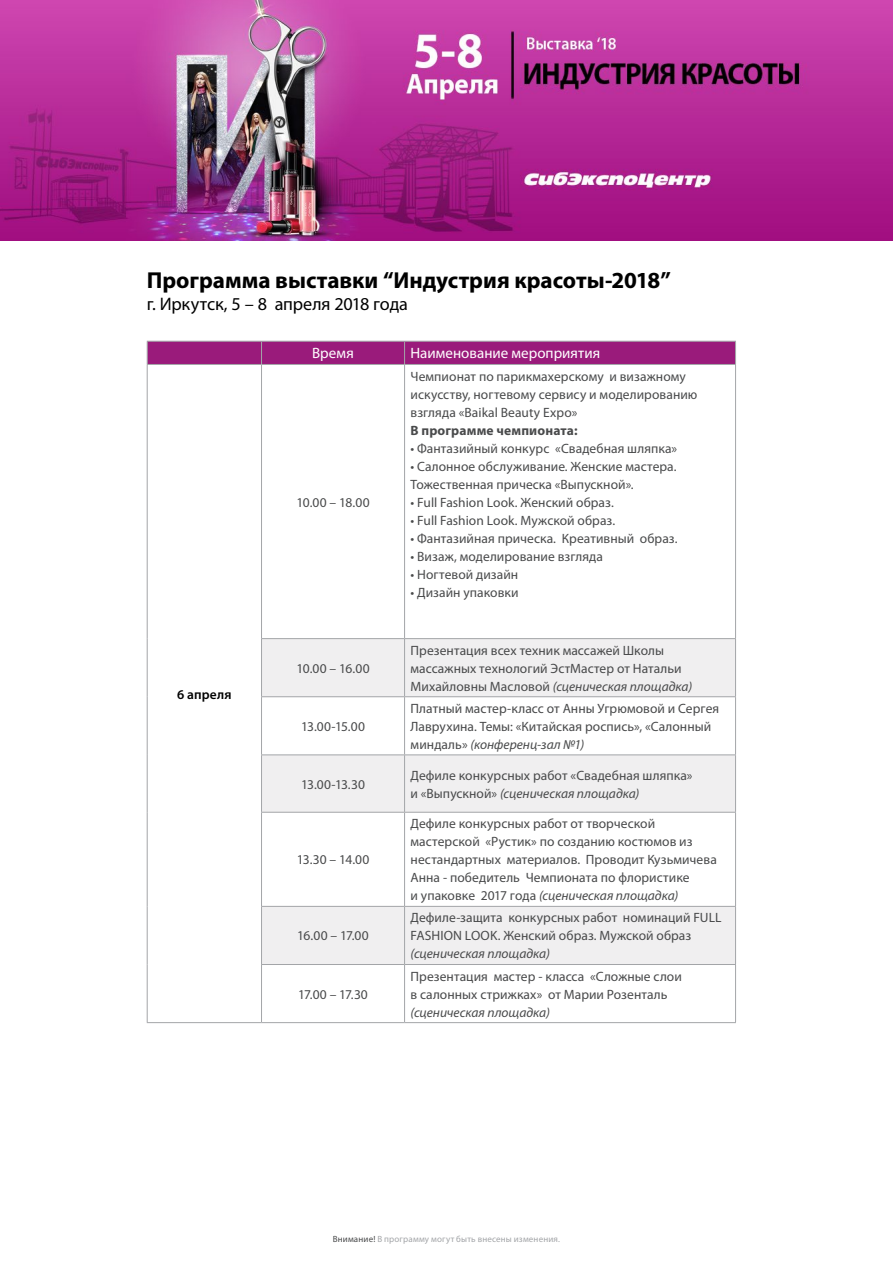
<style>
.page{position:relative;width:893px;height:1263px;background:#fff}
.page>*{position:absolute;margin:0;border:0;box-sizing:border-box;transform-origin:0 0}
.t1{font:700 23.1px "Myriad Pro";color:#000}
.t2{font:18.15px "Myriad Pro";letter-spacing:-.01em;color:#000}
.t3{font:15px "Myriad Pro";letter-spacing:.005em;color:#fff}
.t4{font:13.5px/18px "Myriad Pro";letter-spacing:.005em;color:#494a4b}
.t5{font:italic 13.5px "Myriad Pro";color:#494a4b}
.t6{font:700 13.5px "Myriad Pro";letter-spacing:.01em;color:#494a4b}
.t7{font:600 13.5px "Myriad Pro";letter-spacing:.01em;color:#000}
.t8{font:9px "Myriad Pro";letter-spacing:.02em;color:#a3a5a8}
.s1{font-style:italic}
.s2{color:#494a4b}
</style>
<div class="page">
<svg style="left:262px;top:639px;width:473px;height:325px;fill:#f0eff0"></svg>
<hr style="left:147px;top:364px;width:115px;height:1px;background:#a3a5a8">
<hr style="left:262px;top:364px;width:143px;height:1px;background:#a3a5a8">
<div style="left:147px;top:341px;width:589px;height:23px;background:#9a1b7b"></div>
<hr style="left:405px;top:364px;width:331px;height:1px;background:#a3a5a8">
<hr style="left:404px;top:365px;width:1px;height:273px;background:#a3a5a8">
<hr style="left:735px;top:365px;width:1px;height:273px;background:#a3a5a8">
<hr style="left:404px;top:639px;width:1px;height:57px;background:#a3a5a8">
<hr style="left:735px;top:639px;width:1px;height:57px;background:#a3a5a8">
<hr style="left:404px;top:697px;width:1px;height:57px;background:#a3a5a8">
<hr style="left:735px;top:697px;width:1px;height:57px;background:#a3a5a8">
<hr style="left:404px;top:755px;width:1px;height:57px;background:#a3a5a8">
<hr style="left:735px;top:755px;width:1px;height:57px;background:#a3a5a8">
<hr style="left:404px;top:813px;width:1px;height:93px;background:#a3a5a8">
<hr style="left:735px;top:813px;width:1px;height:93px;background:#a3a5a8">
<hr style="left:404px;top:907px;width:1px;height:57px;background:#a3a5a8">
<hr style="left:735px;top:907px;width:1px;height:57px;background:#a3a5a8">
<hr style="left:404px;top:965px;width:1px;height:57px;background:#a3a5a8">
<hr style="left:735px;top:965px;width:1px;height:57px;background:#a3a5a8">
<hr style="left:147px;top:365px;width:1px;height:274px;background:#a3a5a8">
<hr style="left:261px;top:365px;width:1px;height:273px;background:#a3a5a8">
<hr style="left:147px;top:639px;width:1px;height:58px;background:#a3a5a8">
<hr style="left:261px;top:639px;width:1px;height:57px;background:#a3a5a8">
<hr style="left:147px;top:697px;width:1px;height:58px;background:#a3a5a8">
<hr style="left:261px;top:697px;width:1px;height:57px;background:#a3a5a8">
<hr style="left:147px;top:755px;width:1px;height:57px;background:#a3a5a8">
<hr style="left:261px;top:755px;width:1px;height:57px;background:#a3a5a8">
<hr style="left:147px;top:812px;width:1px;height:94px;background:#a3a5a8">
<hr style="left:261px;top:813px;width:1px;height:93px;background:#a3a5a8">
<hr style="left:147px;top:906px;width:1px;height:58px;background:#a3a5a8">
<hr style="left:261px;top:907px;width:1px;height:57px;background:#a3a5a8">
<hr style="left:147px;top:964px;width:1px;height:58px;background:#a3a5a8">
<hr style="left:261px;top:965px;width:1px;height:57px;background:#a3a5a8">
<hr style="left:147px;top:1022px;width:115px;height:1px;background:#a3a5a8">
<hr style="left:261px;top:638px;width:144px;height:1px;background:#a3a5a8">
<hr style="left:261px;top:696px;width:144px;height:1px;background:#a3a5a8">
<hr style="left:261px;top:754px;width:144px;height:1px;background:#a3a5a8">
<hr style="left:261px;top:812px;width:144px;height:1px;background:#a3a5a8">
<hr style="left:261px;top:906px;width:144px;height:1px;background:#a3a5a8">
<hr style="left:261px;top:964px;width:144px;height:1px;background:#a3a5a8">
<hr style="left:262px;top:1022px;width:143px;height:1px;background:#a3a5a8">
<hr style="left:405px;top:638px;width:331px;height:1px;background:#a3a5a8">
<hr style="left:405px;top:696px;width:331px;height:1px;background:#a3a5a8">
<hr style="left:405px;top:754px;width:331px;height:1px;background:#a3a5a8">
<hr style="left:405px;top:812px;width:331px;height:1px;background:#a3a5a8">
<hr style="left:405px;top:906px;width:331px;height:1px;background:#a3a5a8">
<hr style="left:405px;top:964px;width:331px;height:1px;background:#a3a5a8">
<hr style="left:405px;top:1022px;width:331px;height:1px;background:#a3a5a8">
<img style="left:0;top:0;width:893px;height:241px">
<h1 class="t1" style="left:147px;top:267px;width:525px">Программа выставки “Индустрия красоты-2018”</h1>
<h2 class="t2" style="left:147px;top:294px;width:263px">г. Иркутск, 5 – 8 апреля 2018 года</h2>
<p class="t3" style="left:312px;top:345px;width:43px">Время</p>
<p class="t3" style="left:411px;top:345px;width:191px">Наименование мероприятия</p>
<p class="t7" style="left:177px;top:687px;width:56px">6 апреля</p>
<p class="t4" style="left:296px;top:493px;width:75px">10.00 – 18.00</p>
<p class="t4" style="left:296px;top:659px;width:75px">10.00 – 16.00</p>
<p class="t4" style="left:301px;top:717px;width:65px">13.00-15.00</p>
<p class="t4" style="left:411px;top:367px;width:288px">Чемпионат по парикмахерскому и визажному искусству, ногтевому сервису и моделированию взгляда «Baikal Beauty Expo»</p>
<p class="t6" style="left:411px;top:422px;width:169px">В программе чемпионата:</p>
<p class="t4" style="left:411px;top:439px;width:268px">• Фантазийный конкурс «Свадебная шляпка»</p>
<p class="t4" style="left:411px;top:457px;width:268px">• Салонное обслуживание. Женские мастера.<br>Тожественная прическа «Выпускной».</p>
<p class="t4" style="left:411px;top:493px;width:205px">• Full Fashion Look. Женский образ.</p>
<p class="t4" style="left:411px;top:511px;width:206px">• Full Fashion Look. Мужской образ.</p>
<p class="t4" style="left:411px;top:529px;width:269px">• Фантазийная прическа. Креативный образ.</p>
<p class="t4" style="left:411px;top:547px;width:194px">• Визаж, моделирование взгляда</p>
<p class="t4" style="left:411px;top:565px;width:109px">• Ногтевой дизайн</p>
<p class="t4" style="left:411px;top:583px;width:110px">• Дизайн упаковки</p>
<p class="t4" style="left:411px;top:641px;width:283px">Презентация всех техник массажей Школы массажных технологий ЭстМастер от Натальи<br>Михайловны Масловой <span class="s1">(сценическая площадка)</span></p>
<p class="t4" style="left:411px;top:699px;width:310px">Платный мастер-класс от Анны Угрюмовой и Сергея<br>Лаврухина. Темы: «Китайская роспись», «Салонный миндаль» <span class="s1">(конференц-зал №1)</span></p>
<p class="t4" style="left:301px;top:775px;width:65px">13.00-13.30</p>
<p class="t4" style="left:411px;top:766px;width:283px">Дефиле конкурсных работ «Свадебная шляпка» и «Выпускной» <span class="s1">(сценическая площадка)</span></p>
<p class="t4" style="left:297px;top:851px;width:74px">13.30 – 14.00</p>
<p class="t4" style="left:297px;top:927px;width:73px">16.00 – 17.00</p>
<p class="t4" style="left:298px;top:985px;width:71px">17.00 – 17.30</p>
<p class="t4" style="left:411px;top:815px;width:308px">Дефиле конкурсных работ от творческой мастерской «Рустик» по созданию костюмов из нестандартных материалов. Проводит Кузьмичева Анна - победитель Чемпионата по флористике<br>и упаковке 2017 года <span class="s1">(сценическая площадка)</span></p>
<p class="t4" style="left:411px;top:909px;width:312px">Дефиле-защита конкурсных работ номинаций FULL<br>FASHION LOOK. Женский образ. Мужской образ</p>
<p class="t5" style="left:411px;top:946px;width:141px">(сценическая площадка)</p>
<p class="t4" style="left:411px;top:967px;width:273px">Презентация мастер - класса «Сложные слои в салонных стрижках» от Марии Розенталь</p>
<p class="t5" style="left:411px;top:1005px;width:141px">(сценическая площадка)</p>
<p class="t8" style="left:333px;top:1234px;width:229px"><span class="s2">Внимание!</span> В программу могут быть внесены изменения.</p>
</div>
